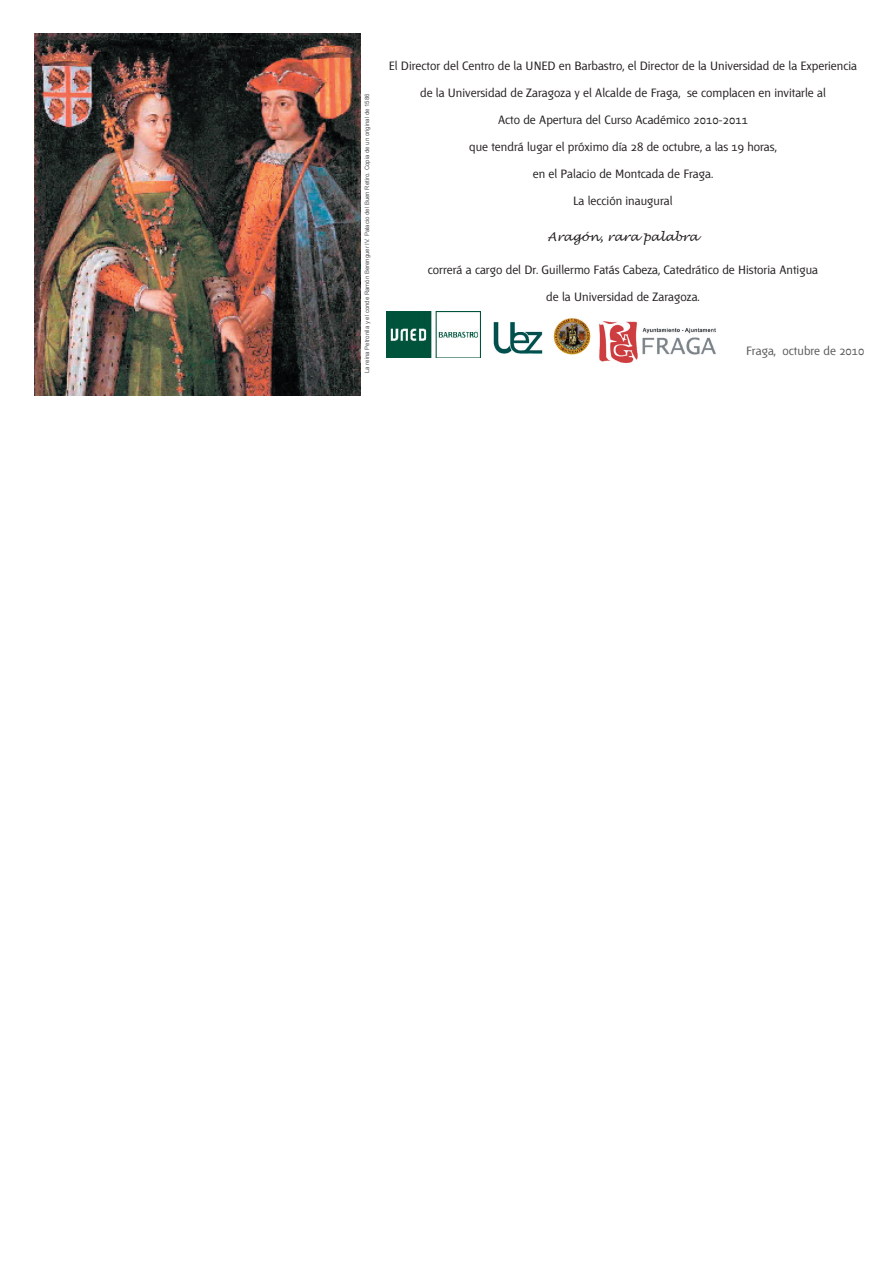
<style>
.page{position:relative;width:893px;height:1263px;background:#fff}
.page>*{position:absolute;margin:0;border:0;box-sizing:border-box;transform-origin:0 0}
.t1{font:12px "Fontana ND Aa Os F";color:#231f20}
.t2{font:12px "Fontana ND Aa Os F";color:#57585a}
.t3{font:italic 12px "Lucida Handwriting";color:#231f20}
.t4{font:6px "Arial";color:#57585a}
</style>
<div class="page">
<img style="left:34px;top:34px;width:326px;height:361px">
<img style="left:386px;top:311px;width:95px;height:47px">
<img style="left:493px;top:318px;width:98px;height:37px">
<img style="left:599px;top:321px;width:117px;height:43px">
<p class="t4" style="left:363px;top:373px;width:281px;rotate:-90deg">La reina Petronila y el conde Ramón Berenguer IV. Palacio del Buen Retiro. Copia de un original de 1586</p>
<p class="t1" style="left:389px;top:60px;width:470px">El Director del Centro de la UNED en Barbastro, el Director de la Universidad de la Experiencia</p>
<p class="t1" style="left:420px;top:87px;width:407px">de la Universidad de Zaragoza y el Alcalde de Fraga, se complacen en invitarle al</p>
<p class="t1" style="left:498px;top:114px;width:251px">Acto de Apertura del Curso Académico 2010-2011</p>
<p class="t1" style="left:469px;top:141px;width:309px">que tendrá lugar el próximo día 28 de octubre, a las 19 horas,</p>
<p class="t1" style="left:533px;top:168px;width:182px">en el Palacio de Montcada de Fraga.</p>
<p class="t1" style="left:573px;top:195px;width:101px">La lección inaugural</p>
<p class="t3" style="left:548px;top:229px;width:152px">Aragón, rara palabra</p>
<p class="t1" style="left:428px;top:264px;width:392px">correrá a cargo del Dr. Guillermo Fatás Cabeza, Catedrático de Historia Antigua</p>
<p class="t1" style="left:546px;top:291px;width:155px">de la Universidad de Zaragoza.</p>
<p class="t2" style="left:746px;top:345px;width:120px">Fraga, octubre de 2010</p>
</div>
